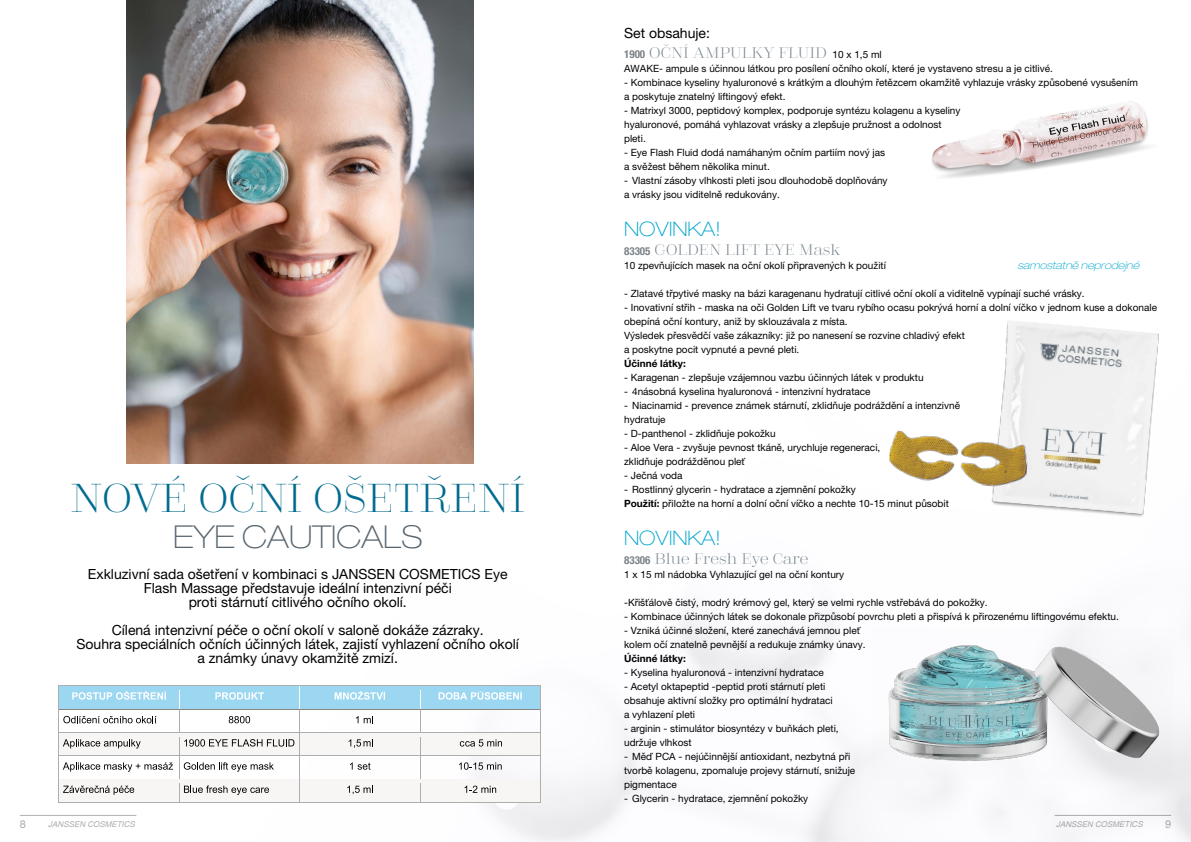
<style>
.page{position:relative;width:1191px;height:842px;background:#fff}
.page>*{position:absolute;margin:0;border:0;box-sizing:border-box;transform-origin:0 0}
.t1{font:42px "AB Serif";color:#006b8f}
.t2{font:100 expanded 31.6px "Helvetica Neue LT Pro";color:#596670}
.t3{font:100 expanded 20px "Helvetica Neue LT Pro";color:#00a5ce}
.t4{font:16px "AB Serif";color:#79858d}
.t5{font:14px/14px "Helvetica Neue LT Pro";color:#000;text-align:center}
.t6{font:11px "Switzerland CE";color:#9d9d9c}
.t7{font:italic 100 expanded 10.7px "Helvetica Neue LT Pro";color:#00a5ce}
.t8{font:10px/14px "Helvetica Neue LT Pro";color:#000}
.t9{font:700 10px "Helvetica Neue LT Pro";color:#000}
.t10{font:8px "Switzerland CE Italic";color:#9d9d9c}
.s1{font-family:"Helvetica Neue LT Pro";font-weight:700;font-stretch:condensed;font-size:11px;color:#7b8187}
.s2{font-family:"Helvetica Neue LT Pro";font-size:10px;color:#000}
.s3{font-weight:700}
</style>
<div class="page">
<img style="left:19px;top:0;width:1172px;height:842px">
<img style="left:930px;top:101px;width:229px;height:79px">
<img style="left:126px;top:0;width:347px;height:463px">
<img style="left:990px;top:320px;width:174px;height:207px">
<img style="left:871px;top:627px;width:303px;height:152px">
<div style="left:59px;top:686px;width:120px;height:23px;background:#9cd7f2"></div>
<div style="left:300px;top:686px;width:120px;height:23px;background:#9cd7f2"></div>
<svg style="left:335px;top:691px;width:50px;height:9px"></svg>
<div style="left:420px;top:686px;width:120px;height:23px;background:#9cd7f2"></div>
<svg style="left:438px;top:691px;width:84px;height:9px"></svg>
<svg style="left:356px;top:716px;width:2px;height:7px"></svg>
<svg style="left:364px;top:716px;width:9px;height:7px"></svg>
<hr style="left:59px;top:709px;width:120px;height:1px;background:#8a867f">
<hr style="left:299px;top:709px;width:121px;height:1px;background:#8a867f">
<hr style="left:420px;top:709px;width:120px;height:1px;background:#8a867f">
<div style="left:59px;top:733px;width:120px;height:23px;background:#f7f6f5"></div>
<div style="left:300px;top:733px;width:120px;height:23px;background:#f7f6f5"></div>
<svg style="left:349px;top:739px;width:24px;height:9px"></svg>
<div style="left:420px;top:733px;width:120px;height:23px;background:#f7f6f5"></div>
<hr style="left:59px;top:732px;width:120px;height:1px;background:#aeaeae">
<hr style="left:300px;top:732px;width:120px;height:1px;background:#aeaeae">
<hr style="left:420px;top:732px;width:120px;height:1px;background:#aeaeae">
<svg style="left:300px;top:755px;width:120px;height:1px"></svg>
<svg style="left:421px;top:755px;width:119px;height:1px"></svg>
<svg style="left:350px;top:762px;width:20px;height:8px"></svg>
<svg style="left:459px;top:762px;width:43px;height:8px"></svg>
<hr style="left:59px;top:756px;width:120px;height:1px;background:#aeaeae">
<hr style="left:300px;top:756px;width:120px;height:1px;background:#aeaeae">
<hr style="left:420px;top:756px;width:120px;height:1px;background:#aeaeae">
<div style="left:59px;top:779px;width:120px;height:23px;background:#f7f6f5"></div>
<div style="left:300px;top:779px;width:120px;height:23px;background:#f7f6f5"></div>
<svg style="left:347px;top:786px;width:26px;height:8px"></svg>
<div style="left:420px;top:779px;width:120px;height:23px;background:#f7f6f5"></div>
<svg style="left:464px;top:786px;width:32px;height:7px"></svg>
<svg style="left:59px;top:691px;width:114px;height:104px"></svg>
<hr style="left:59px;top:802px;width:120px;height:1px;background:#aeaeae">
<svg style="left:179px;top:686px;width:121px;height:117px"></svg>
<hr style="left:300px;top:802px;width:120px;height:1px;background:#aeaeae">
<svg style="left:420px;top:690px;width:1px;height:112px"></svg>
<hr style="left:420px;top:802px;width:120px;height:1px;background:#aeaeae">
<svg style="left:540px;top:686px;width:1px;height:117px"></svg>
<svg style="left:460px;top:739px;width:42px;height:7px"></svg>
<img style="left:887px;top:430px;width:142px;height:59px">
<h1 class="t1" style="left:70px;top:475px;width:456px">NOVÉ OČNÍ OŠETŘENÍ</h1>
<h2 class="t2" style="left:173px;top:517px;width:251px">EYE CAUTICALS</h2>
<h3 class="t5" style="left:88px;top:567px;width:421px">Exkluzivní sada ošetření v kombinaci s JANSSEN COSMETICS Eye<br>Flash Massage představuje ideální intenzivní péči<br>proti stárnutí citlivého očního okolí.</h3>
<h3 class="t5" style="left:76px;top:623px;width:444px">Cílená intenzivní péče o oční okolí v saloně dokáže zázraky.<br>Souhra speciálních očních účinných látek, zajistí vyhlazení očního okolí a známky únavy okamžitě zmizí.</h3>
<h3 class="t5" style="left:624px;top:25px;width:87px">Set obsahuje:</h3>
<h3 class="t4" style="left:624px;top:44px;width:259px"><span class="s1">1900</span> OČNÍ AMPULKY FLUID <span class="s2">10 x 1,5 ml</span></h3>
<p class="t8" style="left:624px;top:61px;width:430px">AWAKE- ampule s účinnou látkou pro posílení očního okolí, které je vystaveno stresu a je citlivé.</p>
<p class="t8" style="left:624px;top:75px;width:515px">- Kombinace kyseliny hyaluronové s krátkým a dlouhým řetězcem okamžitě vyhlazuje vrásky způsobené vysušením a poskytuje znatelný liftingový efekt.</p>
<p class="t8" style="left:624px;top:103px;width:338px">- Matrixyl 3000, peptidový komplex, podporuje syntézu kolagenu a kyseliny hyaluronové, pomáhá vyhlazovat vrásky a zlepšuje pružnost a odolnost pleti.</p>
<p class="t8" style="left:624px;top:145px;width:262px">- Eye Flash Fluid dodá namáhaným očním partiím nový jas a svěžest během několika minut.</p>
<p class="t8" style="left:624px;top:173px;width:265px">- Vlastní zásoby vlhkosti pleti jsou dlouhodobě doplňovány a vrásky jsou viditelně redukovány.</p>
<h3 class="t3" style="left:624px;top:217px;width:98px">NOVINKA!</h3>
<h3 class="t4" style="left:624px;top:241px;width:218px"><span class="s1">83305</span> GOLDEN LIFT EYE Mask</h3>
<p class="t8" style="left:624px;top:258px;width:263px">10 zpevňujících masek na oční okolí připravených k použití</p>
<p class="t8" style="left:624px;top:286px;width:462px">- Zlatavé třpytivé masky na bázi karagenanu hydratují citlivé oční okolí a viditelně vypínají suché vrásky.</p>
<p class="t8" style="left:624px;top:300px;width:534px">- Inovativní střih - maska na oči Golden Lift ve tvaru rybího ocasu pokrývá horní a dolní víčko v jednom kuse a dokonale obepíná oční kontury, aniž by sklouzávala z místa.<br>Výsledek přesvědčí vaše zákazníky: již po nanesení se rozvine chladivý efekt<br>a poskytne pocit vypnuté a pevné pleti.</p>
<p class="t9" style="left:624px;top:357px;width:63px">Účinné látky:</p>
<p class="t8" style="left:624px;top:370px;width:301px">- Karagenan - zlepšuje vzájemnou vazbu účinných látek v produktu</p>
<p class="t8" style="left:624px;top:384px;width:248px">- 4násobná kyselina hyaluronová - intenzivní hydratace</p>
<p class="t8" style="left:624px;top:398px;width:337px">- Niacinamid - prevence známek stárnutí, zklidňuje podráždění a intenzivně hydratuje</p>
<p class="t8" style="left:624px;top:426px;width:153px">- D-panthenol - zklidňuje pokožku</p>
<p class="t8" style="left:624px;top:440px;width:258px">- Aloe Vera - zvyšuje pevnost tkáně, urychluje regeneraci, zklidňuje podrážděnou pleť</p>
<p class="t8" style="left:624px;top:468px;width:60px">- Ječná voda</p>
<p class="t8" style="left:624px;top:482px;width:326px">- Rostlinný glycerin - hydratace a zjemnění pokožky<br><span class="s3">Použití:</span> přiložte na horní a dolní oční víčko a nechte 10-15 minut působit</p>
<h3 class="t3" style="left:624px;top:526px;width:98px">NOVINKA!</h3>
<h3 class="t4" style="left:624px;top:550px;width:186px"><span class="s1">83306</span> Blue Fresh Eye Care</h3>
<p class="t8" style="left:624px;top:567px;width:222px">1 x 15 ml nádobka Vyhlazující gel na oční kontury</p>
<p class="t8" style="left:624px;top:595px;width:365px">-Křišťálově čistý, modrý krémový gel, který se velmi rychle vstřebává do pokožky.</p>
<p class="t8" style="left:624px;top:609px;width:496px">- Kombinace účinných látek se dokonale přizpůsobí povrchu pleti a přispívá k přirozenému liftingovému efektu.</p>
<p class="t8" style="left:624px;top:623px;width:243px">- Vzniká účinné složení, které zanechává jemnou pleť kolem očí znatelně pevnější a redukuje známky únavy.</p>
<p class="t9" style="left:624px;top:652px;width:63px">Účinné látky:</p>
<p class="t8" style="left:624px;top:665px;width:201px">- Kyselina hyaluronová - intenzivní hydratace</p>
<p class="t8" style="left:624px;top:679px;width:210px">- Acetyl oktapeptid -peptid proti stárnutí pleti obsahuje aktivní složky pro optimální hydrataci a vyhlazení pleti</p>
<p class="t8" style="left:624px;top:721px;width:216px">- arginin - stimulátor biosyntézy v buňkách pleti, udržuje vlhkost</p>
<p class="t8" style="left:624px;top:749px;width:233px">- Měď PCA - nejúčinnější antioxidant, nezbytná při tvorbě kolagenu, zpomaluje projevy stárnutí, snižuje pigmentace</p>
<p class="t8" style="left:624px;top:791px;width:186px">- Glycerin - hydratace, zjemnění pokožky</p>
<p class="t7" style="left:1017px;top:258px;width:123px">samostatně neprodejné</p>
<p class="t6" style="left:20px;top:817px;width:8px">8</p>
<p class="t10" style="left:48px;top:819px;width:88px">JANSSEN COSMETICS</p>
<p class="t10" style="left:1056px;top:819px;width:88px">JANSSEN COSMETICS</p>
<p class="t6" style="left:1165px;top:817px;width:8px">9</p>
</div>
